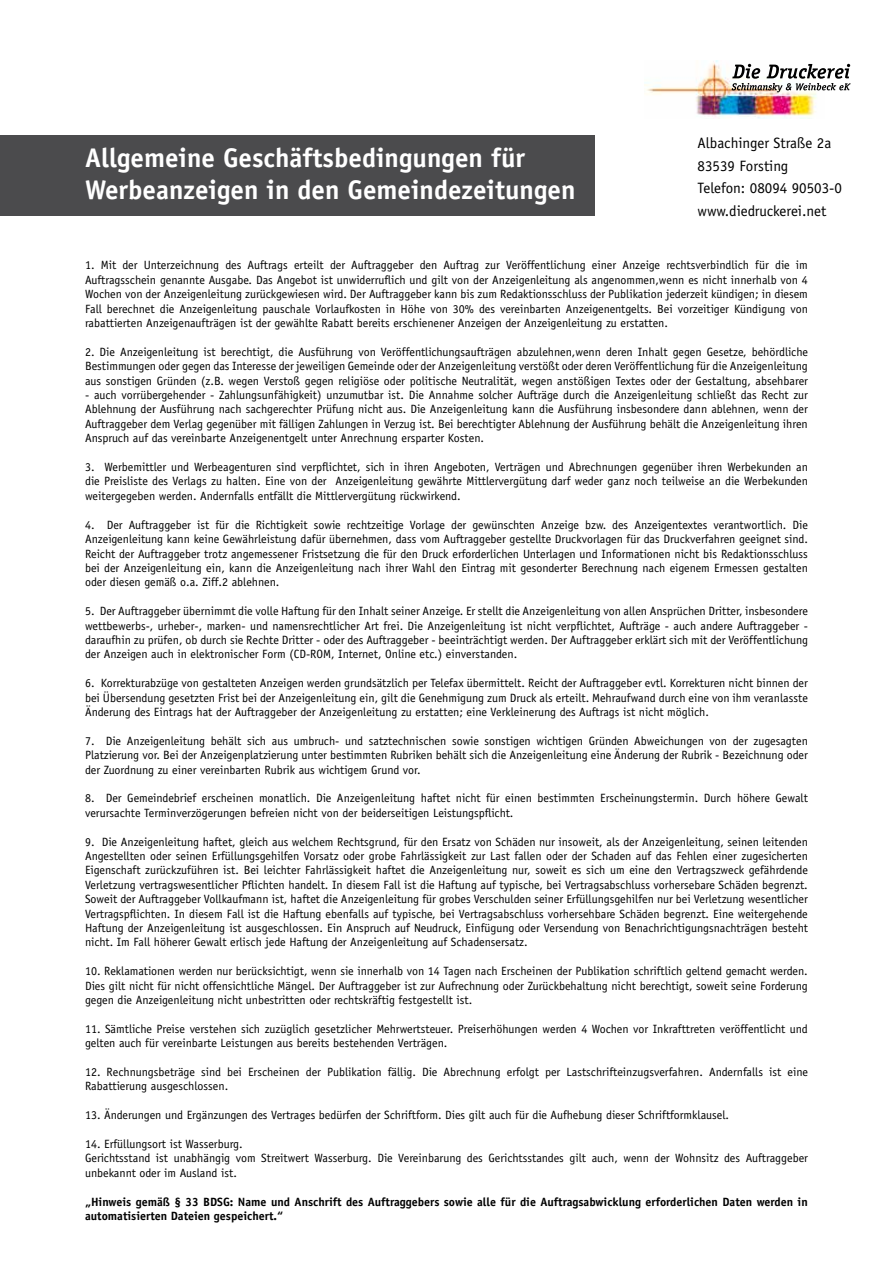
<style>
.page{position:relative;width:893px;height:1263px;background:#fff}
.page>*{position:absolute;margin:0;border:0;box-sizing:border-box;transform-origin:0 0}
.t1{font:700 27px/32.4px "Officina Sans";color:#fff}
.t2{font:15px/22.5px "Officina Sans";color:#000}
.t3{font:12px/14.4px "Officina Sans";color:#000;text-align:justify}
.t4{font:700 12px/14.4px "Officina Sans";color:#000}
</style>
<div class="page">
<div style="left:0;top:135px;width:594px;height:81px;background:#4b4b4d"></div>
<img style="left:644px;top:61px;width:172px;height:57px">
<svg style="left:732px;top:64px;width:119px;height:28px"></svg>
<h1 class="t1" style="left:85px;top:141px;width:492px">Allgemeine Geschäftsbedingungen für<br>Werbeanzeigen in den Gemeindezeitungen</h1>
<p class="t2" style="left:698px;top:132px;width:146px">Albachinger Straße 2a<br>83539 Forsting<br>Telefon: 08094 90503-0 www.diedruckerei.net</p>
<p class="t3" style="left:85px;top:258px;width:724px">1. Mit der Unterzeichnung des Auftrags erteilt der Auftraggeber den Auftrag zur Veröffentlichung einer Anzeige rechtsverbindlich für die im Auftragsschein genannte Ausgabe. Das Angebot ist unwiderruflich und gilt von der Anzeigenleitung als angenommen,wenn es nicht innerhalb von 4<br>Wochen von der Anzeigenleitung zurückgewiesen wird. Der Auftraggeber kann bis zum Redaktionsschluss der Publikation jederzeit kündigen; in diesem Fall berechnet die Anzeigenleitung pauschale Vorlaufkosten in Höhe von 30% des vereinbarten Anzeigenentgelts. Bei vorzeitiger Kündigung von rabattierten Anzeigenaufträgen ist der gewählte Rabatt bereits erschienener Anzeigen der Anzeigenleitung zu erstatten.</p>
<p class="t3" style="left:85px;top:345px;width:724px">2. Die Anzeigenleitung ist berechtigt, die Ausführung von Veröffentlichungsaufträgen abzulehnen,wenn deren Inhalt gegen Gesetze, behördliche Bestimmungen oder gegen das Interesse der jeweiligen Gemeinde oder der Anzeigenleitung verstößt oder deren Veröffentlichung für die Anzeigenleitung aus sonstigen Gründen (z.B. wegen Verstoß gegen religiöse oder politische Neutralität, wegen anstößigen Textes oder der Gestaltung, absehbarer</p>
<p class="t3" style="left:85px;top:388px;width:724px">- auch vorrübergehender - Zahlungsunfähigkeit) unzumutbar ist. Die Annahme solcher Aufträge durch die Anzeigenleitung schließt das Recht zur Ablehnung der Ausführung nach sachgerechter Prüfung nicht aus. Die Anzeigenleitung kann die Ausführung insbesondere dann ablehnen, wenn der Auftraggeber dem Verlag gegenüber mit fälligen Zahlungen in Verzug ist. Bei berechtigter Ablehnung der Ausführung behält die Anzeigenleitung ihren Anspruch auf das vereinbarte Anzeigenentgelt unter Anrechnung ersparter Kosten.</p>
<p class="t3" style="left:85px;top:460px;width:724px">3. Werbemittler und Werbeagenturen sind verpflichtet, sich in ihren Angeboten, Verträgen und Abrechnungen gegenüber ihren Werbekunden an die Preisliste des Verlags zu halten. Eine von der Anzeigenleitung gewährte Mittlervergütung darf weder ganz noch teilweise an die Werbekunden weitergegeben werden. Andernfalls entfällt die Mittlervergütung rückwirkend.</p>
<p class="t3" style="left:85px;top:517px;width:724px">4. Der Auftraggeber ist für die Richtigkeit sowie rechtzeitige Vorlage der gewünschten Anzeige bzw. des Anzeigentextes verantwortlich. Die Anzeigenleitung kann keine Gewährleistung dafür übernehmen, dass vom Auftraggeber gestellte Druckvorlagen für das Druckverfahren geeignet sind.<br>Reicht der Auftraggeber trotz angemessener Fristsetzung die für den Druck erforderlichen Unterlagen und Informationen nicht bis Redaktionsschluss bei der Anzeigenleitung ein, kann die Anzeigenleitung nach ihrer Wahl den Eintrag mit gesonderter Berechnung nach eigenem Ermessen gestalten oder diesen gemäß o.a. Ziff.2 ablehnen.</p>
<p class="t3" style="left:85px;top:604px;width:724px">5. Der Auftraggeber übernimmt die volle Haftung für den Inhalt seiner Anzeige. Er stellt die Anzeigenleitung von allen Ansprüchen Dritter, insbesondere wettbewerbs-, urheber-, marken- und namensrechtlicher Art frei. Die Anzeigenleitung ist nicht verpflichtet, Aufträge - auch andere Auftraggeber - daraufhin zu prüfen, ob durch sie Rechte Dritter - oder des Auftraggeber - beeinträchtigt werden. Der Auftraggeber erklärt sich mit der Veröffentlichung der Anzeigen auch in elektronischer Form (CD-ROM, Internet, Online etc.) einverstanden.</p>
<p class="t3" style="left:85px;top:676px;width:724px">6. Korrekturabzüge von gestalteten Anzeigen werden grundsätzlich per Telefax übermittelt. Reicht der Auftraggeber evtl. Korrekturen nicht binnen der bei Übersendung gesetzten Frist bei der Anzeigenleitung ein, gilt die Genehmigung zum Druck als erteilt. Mehraufwand durch eine von ihm veranlasste Änderung des Eintrags hat der Auftraggeber der Anzeigenleitung zu erstatten; eine Verkleinerung des Auftrags ist nicht möglich.</p>
<p class="t3" style="left:85px;top:733px;width:724px">7. Die Anzeigenleitung behält sich aus umbruch- und satztechnischen sowie sonstigen wichtigen Gründen Abweichungen von der zugesagten Platzierung vor. Bei der Anzeigenplatzierung unter bestimmten Rubriken behält sich die Anzeigenleitung eine Änderung der Rubrik - Bezeichnung oder der Zuordnung zu einer vereinbarten Rubrik aus wichtigem Grund vor.</p>
<p class="t3" style="left:85px;top:791px;width:724px">8. Der Gemeindebrief erscheinen monatlich. Die Anzeigenleitung haftet nicht für einen bestimmten Erscheinungstermin. Durch höhere Gewalt verursachte Terminverzögerungen befreien nicht von der beiderseitigen Leistungspflicht.</p>
<p class="t3" style="left:85px;top:834px;width:724px">9. Die Anzeigenleitung haftet, gleich aus welchem Rechtsgrund, für den Ersatz von Schäden nur insoweit, als der Anzeigenleitung, seinen leitenden Angestellten oder seinen Erfüllungsgehilfen Vorsatz oder grobe Fahrlässigkeit zur Last fallen oder der Schaden auf das Fehlen einer zugesicherten Eigenschaft zurückzuführen ist. Bei leichter Fahrlässigkeit haftet die Anzeigenleitung nur, soweit es sich um eine den Vertragszweck gefährdende Verletzung vertragswesentlicher Pflichten handelt. In diesem Fall ist die Haftung auf typische, bei Vertragsabschluss vorhersebare Schäden begrenzt.<br>Soweit der Auftraggeber Vollkaufmann ist, haftet die Anzeigenleitung für grobes Verschulden seiner Erfüllungsgehilfen nur bei Verletzung wesentlicher Vertragspflichten. In diesem Fall ist die Haftung ebenfalls auf typische, bei Vertragsabschluss vorhersehbare Schäden begrenzt. Eine weitergehende Haftung der Anzeigenleitung ist ausgeschlossen. Ein Anspruch auf Neudruck, Einfügung oder Versendung von Benachrichtigungsnachträgen besteht nicht. Im Fall höherer Gewalt erlisch jede Haftung der Anzeigenleitung auf Schadensersatz.</p>
<p class="t3" style="left:85px;top:964px;width:724px">10. Reklamationen werden nur berücksichtigt, wenn sie innerhalb von 14 Tagen nach Erscheinen der Publikation schriftlich geltend gemacht werden.<br>Dies gilt nicht für nicht offensichtliche Mängel. Der Auftraggeber ist zur Aufrechnung oder Zurückbehaltung nicht berechtigt, soweit seine Forderung gegen die Anzeigenleitung nicht unbestritten oder rechtskräftig festgestellt ist.</p>
<p class="t3" style="left:85px;top:1021px;width:724px">11. Sämtliche Preise verstehen sich zuzüglich gesetzlicher Mehrwertsteuer. Preiserhöhungen werden 4 Wochen vor Inkrafttreten veröffentlicht und gelten auch für vereinbarte Leistungen aus bereits bestehenden Verträgen.</p>
<p class="t3" style="left:85px;top:1065px;width:724px">12. Rechnungsbeträge sind bei Erscheinen der Publikation fällig. Die Abrechnung erfolgt per Lastschrifteinzugsverfahren. Andernfalls ist eine<br>Rabattierung ausgeschlossen.</p>
<p class="t3" style="left:85px;top:1108px;width:646px">13. Änderungen und Ergänzungen des Vertrages bedürfen der Schriftform. Dies gilt auch für die Aufhebung dieser Schriftformklausel.</p>
<p class="t3" style="left:85px;top:1137px;width:724px;text-align:left">14. Erfüllungsort ist Wasserburg.<br>Gerichtsstand ist unabhängig vom Streitwert Wasserburg. Die Vereinbarung des Gerichtsstandes gilt auch, wenn der Wohnsitz des Auftraggeber unbekannt oder im Ausland ist.</p>
<p class="t4" style="left:85px;top:1194px;width:724px">„Hinweis gemäß § 33 BDSG: Name und Anschrift des Auftraggebers sowie alle für die Auftragsabwicklung erforderlichen Daten werden in automatisierten Dateien gespeichert.“</p>
</div>
